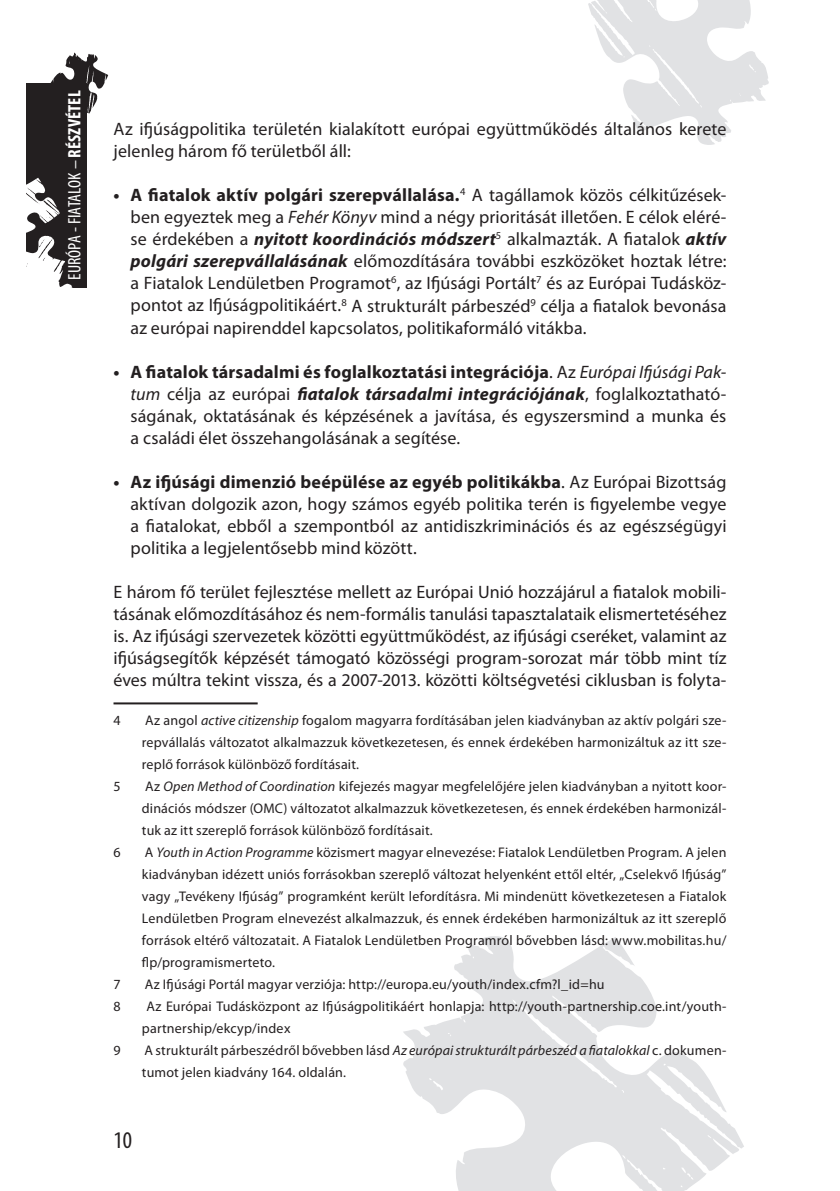
<style>
.page{position:relative;width:840px;height:1191px;background:#fff}
.page>*{position:absolute;margin:0;border:0;box-sizing:border-box;transform-origin:0 0}
.t1{font:condensed 24px "Myriad Pro";color:#231f20}
.t2{font:18px/22px "Myriad Pro";letter-spacing:.005em;color:#231f20;text-align:justify}
.t3{font:condensed 18px "Myriad Pro";color:#fff}
.t4{font:14px/22px "Myriad Pro";letter-spacing:.015em;color:#231f20;text-align:justify}
.s1{font-weight:700}
.s2{font-style:italic}
.s3{font-weight:700;font-style:italic}
</style>
<div class="page">
<svg style="left:403px;top:936px;width:340px;height:255px;fill:#e1e2e4"></svg>
<svg style="left:588px;top:0;width:180px;height:145px"></svg>
<div style="left:27px;top:83px;width:59px;height:205px;background:#231f20"></div>
<svg style="left:26px;top:177px;width:47px;height:111px"></svg>
<svg style="left:50px;top:52px;width:58px;height:62px"></svg>
<hr style="left:113px;top:702px;width:144px;height:2px;background:#231f20">
<p class="t3" style="left:63px;top:280px;width:191px;rotate:-90deg">EURÓPA - FIATALOK – <span class="s1">RÉSZVÉTEL</span></p>
<p class="t2" style="left:113px;top:118px;width:614px">Az ifjúságpolitika területén kialakított európai együttműködés általános kerete jelenleg három fő területből áll:</p>
<p class="t2" style="left:130px;top:184px;width:597px;text-indent:-17px"><span class="s1">• A fiatalok aktív polgári szerepvállalása.</span><sup>4</sup> A tagállamok közös célkitűzések&shy;ben egyeztek meg a <span class="s2">Fehér Könyv</span> mind a négy prioritását illetően. E célok eléré&shy;se érdekében a <span class="s3">nyitott koordinációs módszert</span><sup>5</sup> alkalmazták. A fiatalok <span class="s3">aktív polgári szerepvállalásának</span> előmozdítására további eszközöket hoztak létre: a Fiatalok Lendületben Programot<sup>6</sup>, az Ifjúsági Portált<sup>7</sup> és az Európai Tudásköz&shy;pontot az Ifjúságpolitikáért.<sup>8</sup> A strukturált párbeszéd<sup>9</sup> célja a fiatalok bevonása az európai napirenddel kapcsolatos, politikaformáló vitákba.</p>
<p class="t2" style="left:130px;top:360px;width:597px;text-indent:-17px"><span class="s1">• A fiatalok társadalmi és foglalkoztatási integrációja</span>. Az <span class="s2">Európai Ifjúsági Pak&shy;tum</span> célja az európai <span class="s3">fiatalok társadalmi integrációjának</span>, foglalkoztatható&shy;ságának, oktatásának és képzésének a javítása, és egyszersmind a munka és a családi élet összehangolásának a segítése.</p>
<p class="t2" style="left:130px;top:470px;width:597px;text-indent:-17px"><span class="s1">• Az ifjúsági dimenzió beépülése az egyéb politikákba</span>. Az Európai Bizottság aktívan dolgozik azon, hogy számos egyéb politika terén is figyelembe vegye a fiatalokat, ebből a szempontból az antidiszkriminációs és az egészségügyi politika a legjelentősebb mind között.</p>
<p class="t2" style="left:113px;top:580px;width:614px">E három fő terület fejlesztése mellett az Európai Unió hozzájárul a fiatalok mobili&shy;tásának előmozdításához és nem-formális tanulási tapasztalataik elismertetéséhez is. Az ifjúsági szervezetek közötti együttműködést, az ifjúsági cseréket, valamint az ifjúságsegítők képzését támogató közösségi program-sorozat már több mint tíz éves múltra tekint vissza, és a 2007-2013. közötti költségvetési ciklusban is folyta-</p>
<p class="t4" style="left:113px;top:709px;width:9px">4</p>
<p class="t4" style="left:142px;top:709px;width:585px">Az angol <span class="s2">active citizenship</span> fogalom magyarra fordításában jelen kiadványban az aktív polgári sze&shy;repvállalás változatot alkalmazzuk következetesen, és ennek érdekében harmonizáltuk az itt sze&shy;replő források különböző fordításait.</p>
<p class="t4" style="left:113px;top:775px;width:9px">5</p>
<p class="t4" style="left:142px;top:775px;width:585px">Az <span class="s2">Open Method of Coordination</span> kifejezés magyar megfelelőjére jelen kiadványban a nyitott koor&shy;dinációs módszer (OMC) változatot alkalmazzuk következetesen, és ennek érdekében harmonizál&shy;tuk az itt szereplő források különböző fordításait.</p>
<p class="t4" style="left:113px;top:841px;width:9px">6</p>
<p class="t4" style="left:142px;top:841px;width:586px">A <span class="s2">Youth in Action Programme</span> közismert magyar elnevezése: Fiatalok Lendületben Program. A jelen kiadványban idézett uniós forrásokban szereplő változat helyenként ettől eltér, „Cselekvő Ifjúság” vagy „Tevékeny Ifjúság” programként került lefordításra. Mi mindenütt következetesen a Fiatalok Lendületben Program elnevezést alkalmazzuk, és ennek érdekében harmonizáltuk az itt szereplő források eltérő változatait. A Fiatalok Lendületben Programról bővebben lásd: www.mobilitas.hu/ flp/programismerteto.</p>
<p class="t4" style="left:113px;top:973px;width:9px">7</p>
<p class="t4" style="left:145px;top:973px;width:461px">Az Ifjúsági Portál magyar verziója: http://europa.eu/youth/index.cfm?l_id=hu</p>
<p class="t4" style="left:113px;top:995px;width:9px">8</p>
<p class="t4" style="left:142px;top:995px;width:585px;text-indent:5px">Az Európai Tudásközpont az Ifjúságpolitikáért honlapja: http://youth-partnership.coe.int/youth&shy;partnership/ekcyp/index</p>
<p class="t4" style="left:113px;top:1039px;width:9px">9</p>
<p class="t4" style="left:142px;top:1039px;width:585px">A strukturált párbeszédről bővebben lásd <span class="s2">Az európai strukturált párbeszéd a fiatalokkal</span> c. dokumen&shy;tumot jelen kiadvány 164. oldalán.</p>
<h1 class="t1" style="left:113px;top:1125px;width:20px">10</h1>
</div>
